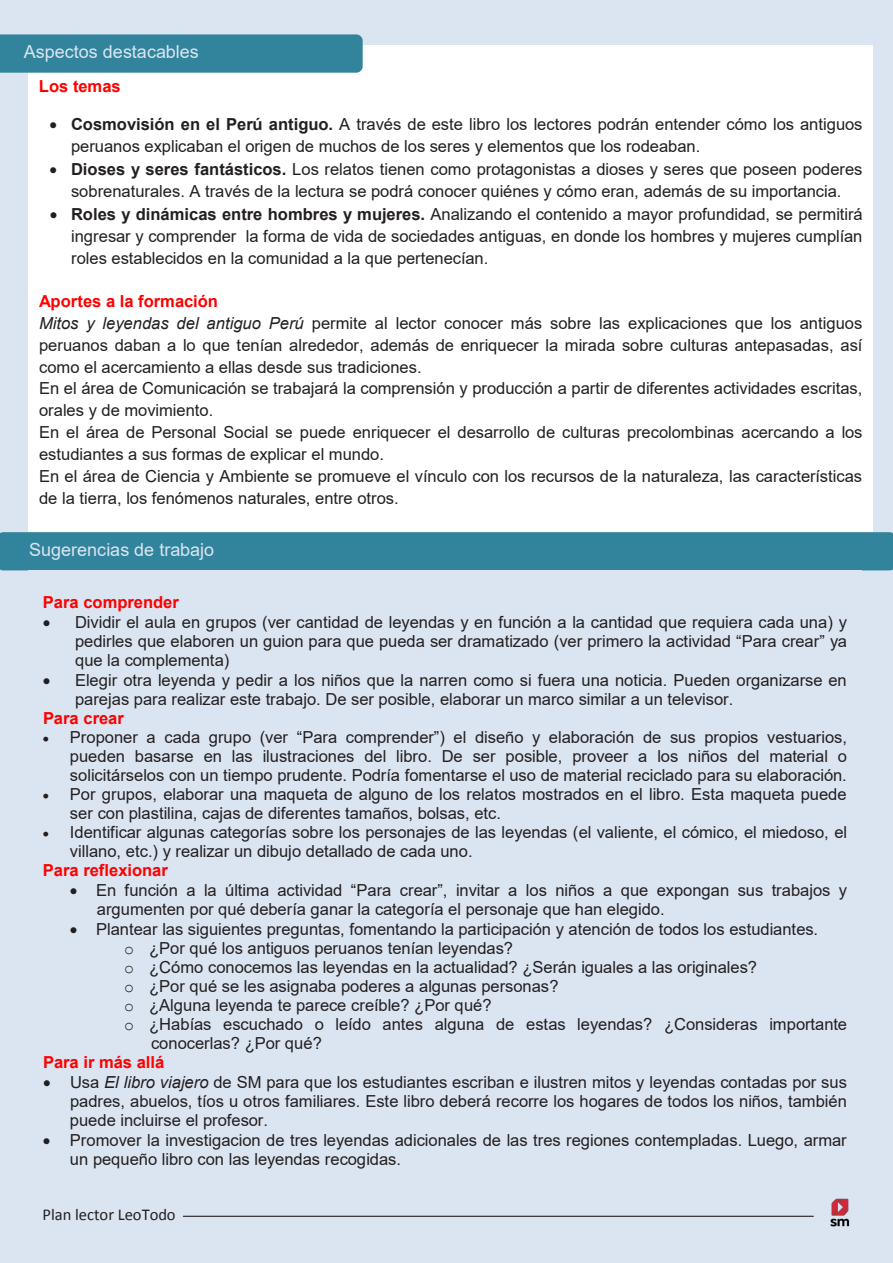
<style>
.page{position:relative;width:893px;height:1263px;background:#dbe5f1}
.page>*{position:absolute;margin:0;border:0;box-sizing:border-box;transform-origin:0 0}
.t1{font:18px "Arial";letter-spacing:.005em;color:#dbe5f1}
.t2{font:16.5px/21.9px "Arial";color:#231f20}
.t3{font:700 16.5px "Arial";color:#f00}
.t4{font:16.5px "Calibri";color:#231f20}
.s1{font-weight:700}
.s2{font-weight:700;color:#f00}
.s3{font-style:italic}
.s4{font-family:"Courier New"}
</style>
<div class="page">
<hr style="left:183px;top:1216px;width:630px;height:1px;background:#231f20">
<div style="left:28px;top:46px;width:845px;height:486px;background:#fff"></div>
<div style="left:0;top:532px;width:893px;height:38px;background:#31849b"></div>
<div style="left:0;top:34px;width:363px;height:39px;background:#31849b"></div>
<img style="left:813px;top:1198px;width:37px;height:29px">
<p class="t1" style="left:24px;top:39px;width:176px">Aspectos destacables</p>
<p class="t3" style="left:39px;top:75px;width:83px">Los temas</p>
<p class="t2" style="left:71px;top:113px;width:793px;text-indent:-21px">• <span class="s1">Cosmovisión en el Perú antiguo.</span> A través de este libro los lectores podrán entender cómo los antiguos peruanos explicaban el origen de muchos de los seres y elementos que los rodeaban.</p>
<p class="t2" style="left:50px;top:158px;width:814px;text-align:center">• <span class="s1">Dioses y seres fantásticos.</span> Los relatos tienen como protagonistas a dioses y seres que poseen poderes sobrenaturales. A través de la lectura se podrá conocer quiénes y cómo eran, además de su importancia.</p>
<p class="t2" style="left:71px;top:203px;width:793px;text-align:justify;text-indent:-21px">• <span class="s1">Roles y dinámicas entre hombres y mujeres.</span> Analizando el contenido a mayor profundidad, se permitirá ingresar y comprender la forma de vida de sociedades antiguas, en donde los hombres y mujeres cumplían roles establecidos en la comunidad a la que pertenecían.</p>
<p class="t2" style="left:39px;top:290px;width:825px"><span class="s2">Aportes a la formación<br></span><span class="s3">Mitos y leyendas del antiguo Perú</span> permite al lector conocer más sobre las explicaciones que los antiguos peruanos daban a lo que tenían alrededor, además de enriquecer la mirada sobre culturas antepasadas, así como el acercamiento a ellas desde sus tradiciones.<br>En el área de Comunicación se trabajará la comprensión y producción a partir de diferentes actividades escritas, orales y de movimiento.<br>En el área de Personal Social se puede enriquecer el desarrollo de culturas precolombinas acercando a los estudiantes a sus formas de explicar el mundo.<br>En el área de Ciencia y Ambiente se promueve el vínculo con los recursos de la naturaleza, las características de la tierra, los fenómenos naturales, entre otros.</p>
<p class="t1" style="left:29px;top:537px;width:186px">Sugerencias de trabajo</p>
<p class="t3" style="left:43px;top:591px;width:137px">Para comprender</p>
<p class="t2" style="left:75px;top:613px;width:774px;line-height:19px;text-align:justify;text-indent:-32px">• Dividir el aula en grupos (ver cantidad de leyendas y en función a la cantidad que requiera cada una) y pedirles que elaboren un guion para que pueda ser dramatizado (ver primero la actividad “Para crear” ya que la complementa)</p>
<p class="t2" style="left:43px;top:669px;width:805px">• Elegir otra leyenda y pedir a los niños que la narren como si fuera una noticia. Pueden organizarse en</p>
<p class="t2" style="left:75px;top:688px;width:660px">parejas para realizar este trabajo. De ser posible, elaborar un marco similar a un televisor.</p>
<p class="t3" style="left:43px;top:707px;width:82px">Para crear</p>
<p class="t2" style="left:70px;top:728px;width:779px;line-height:19px;text-align:justify;text-indent:-27px">• Proponer a cada grupo (ver “Para comprender”) el diseño y elaboración de sus propios vestuarios, pueden basarse en las ilustraciones del libro. De ser posible, proveer a los niños del material o solicitárselos con un tiempo prudente. Podría fomentarse el uso de material reciclado para su elaboración.</p>
<p class="t2" style="left:70px;top:785px;width:778px;line-height:19px;text-indent:-27px">• Por grupos, elaborar una maqueta de alguno de los relatos mostrados en el libro. Esta maqueta puede ser con plastilina, cajas de diferentes tamaños, bolsas, etc.</p>
<p class="t2" style="left:43px;top:821px;width:806px">• Identificar algunas categorías sobre los personajes de las leyendas (el valiente, el cómico, el miedoso, el</p>
<p class="t2" style="left:70px;top:840px;width:404px">villano, etc.) y realizar un dibujo detallado de cada uno.</p>
<p class="t3" style="left:43px;top:858px;width:126px">Para reflexionar</p>
<p class="t2" style="left:97px;top:881px;width:752px;line-height:19px;text-indent:-27px">• En función a la última actividad “Para crear”, invitar a los niños a que expongan sus trabajos y argumenten por qué debería ganar la categoría el personaje que han elegido.</p>
<p class="t2" style="left:70px;top:918px;width:750px">• Plantear las siguientes preguntas, fomentando la participación y atención de todos los estudiantes.</p>
<p class="t2" style="left:124px;top:937px;width:391px"><span class="s4">o</span> ¿Por qué los antiguos peruanos tenían leyendas?</p>
<p class="t2" style="left:124px;top:956px;width:635px"><span class="s4">o</span> ¿Cómo conocemos las leyendas en la actualidad? ¿Serán iguales a las originales?</p>
<p class="t2" style="left:124px;top:975px;width:436px"><span class="s4">o</span> ¿Por qué se les asignaba poderes a algunas personas?</p>
<p class="t2" style="left:124px;top:994px;width:369px"><span class="s4">o</span> ¿Alguna leyenda te parece creíble? ¿Por qué?</p>
<p class="t2" style="left:124px;top:1013px;width:725px"><span class="s4">o</span> ¿Habías escuchado o leído antes alguna de estas leyendas? ¿Consideras importante</p>
<p class="t2" style="left:151px;top:1032px;width:172px">conocerlas? ¿Por qué?</p>
<p class="t3" style="left:43px;top:1050px;width:123px">Para ir más allá</p>
<p class="t2" style="left:70px;top:1073px;width:778px;line-height:19px;text-align:justify;text-indent:-27px">• Usa <span class="s3">El libro viajero</span> de SM para que los estudiantes escriban e ilustren mitos y leyendas contadas por sus padres, abuelos, tíos u otros familiares. Este libro deberá recorre los hogares de todos los niños, también puede incluirse el profesor.</p>
<p class="t2" style="left:70px;top:1131px;width:778px;line-height:19.2px;text-indent:-27px">• Promover la investigacion de tres leyendas adicionales de las tres regiones contempladas. Luego, armar un pequeño libro con las leyendas recogidas.</p>
<p class="t4" style="left:42px;top:1204px;width:135px">Plan lector LeoTodo</p>
</div>
